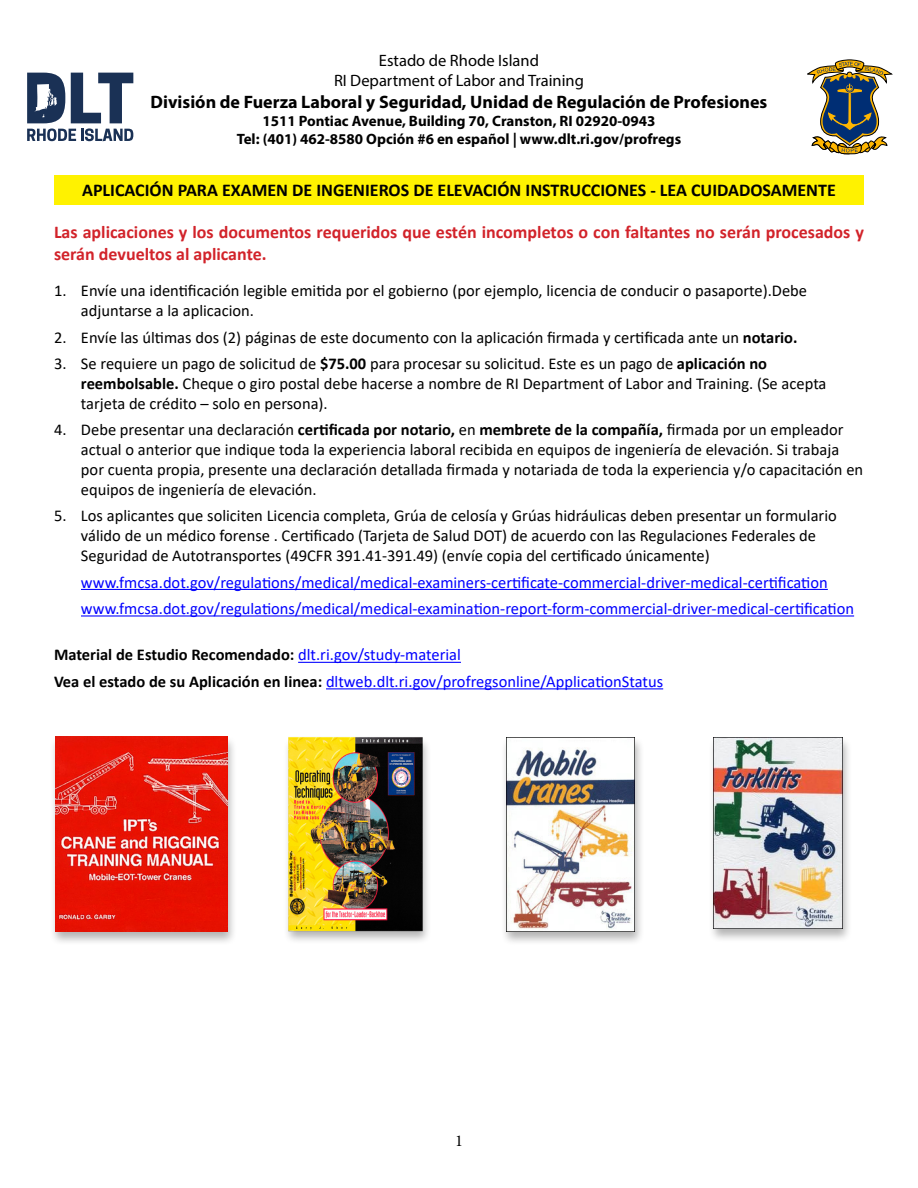
<style>
.page{position:relative;width:918px;height:1188px;background:#fff}
.page>*{position:absolute;margin:0;border:0;box-sizing:border-box;transform-origin:0 0}
.t1{font:700 18px/21.6px "Calibri";color:#d2232a}
.t2{font:700 18px "Calibri";color:#000}
.t3{font:700 18px "Myriad Pro";color:#000}
.t4{font:16.5px/19.8px "Calibri";color:#000}
.t5{font:16.5px/26.5px "Calibri";color:#0200ff}
.t6{font:16.5px/19.8px "Myriad Pro";color:#000;text-align:center}
.t7{font:16.5px "Minion Pro";color:#000}
.t8{font:700 15px/18px "Myriad Pro";color:#000;text-align:center}
.s1{font-weight:700}
.s2{font-weight:700;color:#000}
</style>
<div class="page">
<hr style="left:81px;top:589px;width:747px;height:1px;background:#0200ff">
<hr style="left:81px;top:615px;width:773px;height:2px;background:#0200ff">
<hr style="left:298px;top:662px;width:163px;height:1px;background:#0200ff">
<hr style="left:326px;top:688px;width:337px;height:1px;background:#0200ff">
<div style="left:54px;top:175px;width:810px;height:29px;background:#fff200"></div>
<svg style="left:807px;top:59px;width:85px;height:96px"></svg>
<svg style="left:27px;top:73px;width:106px;height:68px"></svg>
<div style="left:49px;top:735px;width:803px;height:211px;background:#000;opacity:.3"></div>
<img style="left:55px;top:737px;width:173px;height:195px">
<img style="left:506px;top:737px;width:129px;height:195px">
<img style="left:714px;top:737px;width:128px;height:192px">
<img style="left:269px;top:737px;width:173px;height:195px">
<p class="t6" style="left:334px;top:51px;width:251px">Estado de Rhode Island<br>RI Department of Labor and Training</p>
<p class="t3" style="left:151px;top:90px;width:618px">División de Fuerza Laboral y Seguridad, Unidad de Regulación de Profesiones</p>
<p class="t8" style="left:237px;top:111px;width:446px">1511 Pontiac Avenue, Building 70, Cranston, RI 02920-0943<br>Tel: (401) 462-8580 Opción #6 en español | www.dlt.ri.gov/profregs</p>
<p class="t2" style="left:82px;top:178px;width:755px">APLICACIÓN PARA EXAMEN DE INGENIEROS DE ELEVACIÓN INSTRUCCIONES - LEA CUIDADOSAMENTE</p>
<p class="t1" style="left:54px;top:221px;width:811px">Las aplicaciones y los documentos requeridos que estén incompletos o con faltantes no serán procesados y serán devueltos al aplicante.</p>
<p class="t4" style="left:81px;top:281px;width:728px;text-indent:-27px">1. Envíe una identificación legible emitida por el gobierno (por ejemplo, licencia de conducir o pasaporte).Debe adjuntarse a la aplicacion.</p>
<p class="t4" style="left:54px;top:327px;width:745px">2. Envíe las últimas dos (2) páginas de este documento con la aplicación firmada y certificada ante un <span class="s1">notario.</span></p>
<p class="t4" style="left:81px;top:354px;width:747px;text-indent:-27px">3. Se requiere un pago de solicitud de <span class="s1">$75.00</span> para procesar su solicitud. Este es un pago de <span class="s1">aplicación no reembolsable.</span> Cheque o giro postal debe hacerse a nombre de RI Department of Labor and Training. (Se acepta tarjeta de crédito – solo en persona).</p>
<p class="t4" style="left:81px;top:420px;width:784px;text-indent:-27px">4. Debe presentar una declaración <span class="s1">certificada por notario,</span> en <span class="s1">membrete de la compañía,</span> firmada por un empleador actual o anterior que indique toda la experiencia laboral recibida en equipos de ingeniería de elevación. Si trabaja por cuenta propia, presente una declaración detallada firmada y notariada de toda la experiencia y/o capacitación en equipos de ingeniería de elevación.</p>
<p class="t4" style="left:81px;top:506px;width:757px;text-indent:-27px">5. Los aplicantes que soliciten Licencia completa, Grúa de celosía y Grúas hidráulicas deben presentar un formulario válido de un médico forense . Certificado (Tarjeta de Salud DOT) de acuerdo con las Regulaciones Federales de<br>Seguridad de Autotransportes (49CFR 391.41-391.49) (envíe copia del certificado únicamente)</p>
<p class="t5" style="left:81px;top:568px;width:775px">www.fmcsa.dot.gov/regulations/medical/medical-examiners-certificate-commercial-driver-medical-certification www.fmcsa.dot.gov/regulations/medical/medical-examination-report-form-commercial-driver-medical-certification</p>
<p class="t5" style="left:54px;top:641px;width:611px"><span class="s2">Material de Estudio Recomendado:</span> dlt.ri.gov/study-material<br><span class="s2">Vea el estado de su Aplicación en linea:</span> dltweb.dlt.ri.gov/profregsonline/ApplicationStatus</p>
<p class="t7" style="left:455px;top:1130px;width:9px">1</p>
</div>
